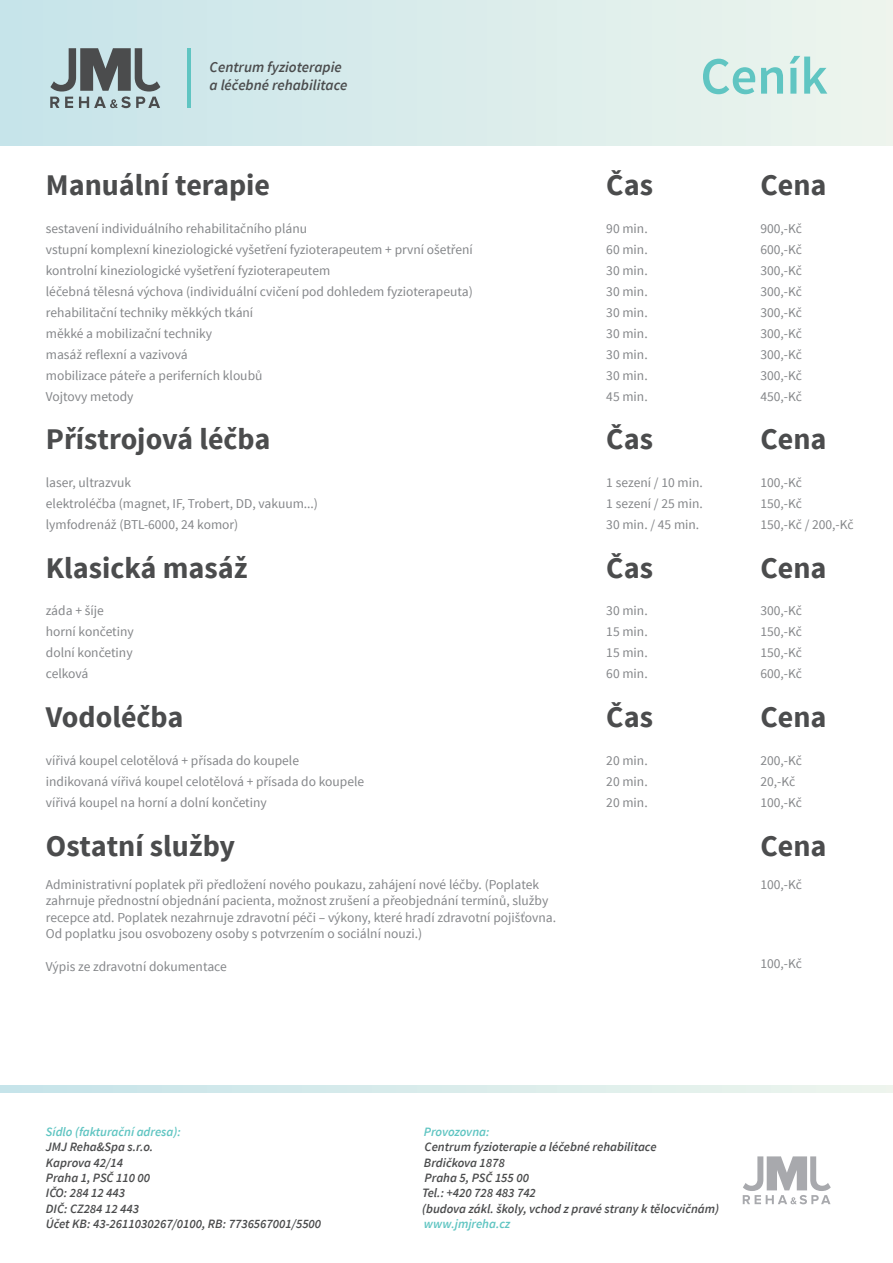
<style>
.page{position:relative;width:893px;height:1263px;background:#fff}
.page>*{position:absolute;margin:0;border:0;box-sizing:border-box;transform-origin:0 0}
.t1{font:600 52.5px "Source Sans Pro";color:#60c5c2}
.t2{font:700 30px "Source Sans Pro";color:#4b4c4d}
.t3{font:italic 600 15px/18px "Source Sans Pro";color:#4b4c4d}
.t4{font:13.5px/21px "Source Sans Pro";color:#848689}
.t5{font:italic 600 12.75px "Source Sans Pro";color:#4b4c4d}
.t6{font:italic 600 12.75px "Source Sans Pro";color:#60c5c2}
</style>
<div class="page">
<div style="left:0;top:0;width:893px;height:145px;background:linear-gradient(to right,#c6e3ea,#eef5ed)"></div>
<svg style="left:50px;top:48px;width:110px;height:60px;background:#8f9ea0"></svg>
<hr style="left:187px;top:48px;width:3px;height:60px;background:#60c5c2">
<svg style="left:0;top:1085px;width:893px;height:8px;background:#d9eceb"></svg>
<svg style="left:743px;top:1156px;width:88px;height:48px"></svg>
<p class="t3" style="left:210px;top:58px;width:139px">Centrum fyzioterapie a léčebné rehabilitace</p>
<h2 class="t2" style="left:46px;top:166px;width:226px">Manuální terapie</h2>
<p class="t4" style="left:46px;top:218px;width:428px">sestavení individuálního rehabilitačního plánu<br>vstupní komplexní kineziologické vyšetření fyzioterapeutem + první ošetření kontrolní kineziologické vyšetření fyzioterapeutem<br>léčebná tělesná výchova (individuální cvičení pod dohledem fyzioterapeuta) rehabilitační techniky měkkých tkání<br>měkké a mobilizační techniky<br>masáž reflexní a vazivová<br>mobilizace páteře a periferních kloubů<br>Vojtovy metody</p>
<h2 class="t2" style="left:46px;top:420px;width:226px">Přístrojová léčba</h2>
<p class="t4" style="left:46px;top:472px;width:274px">laser, ultrazvuk<br>elektroléčba (magnet, IF, Trobert, DD, vakuum...) lymfodrenáž (BTL-6000, 24 komor)</p>
<h2 class="t2" style="left:46px;top:549px;width:203px">Klasická masáž</h2>
<p class="t4" style="left:46px;top:601px;width:89px">záda + šíje horní končetiny dolní končetiny celková</p>
<h2 class="t2" style="left:46px;top:698px;width:139px">Vodoléčba</h2>
<p class="t4" style="left:46px;top:750px;width:320px">vířivá koupel celotělová + přísada do koupele indikovaná vířivá koupel celotělová + přísada do koupele vířivá koupel na horní a dolní končetiny</p>
<h2 class="t2" style="left:46px;top:826px;width:191px">Ostatní služby</h2>
<p class="t4" style="left:46px;top:876px;width:512px;line-height:16.5px">Administrativní poplatek při předložení nového poukazu, zahájení nové léčby. (Poplatek zahrnuje přednostní objednání pacienta, možnost zrušení a přeobjednání termínů, služby recepce atd. Poplatek nezahrnuje zdravotní péči – výkony, které hradí zdravotní pojišťovna.<br>Od poplatku jsou osvobozeny osoby s potvrzením o sociální nouzi.)</p>
<p class="t4" style="left:46px;top:956px;width:182px">Výpis ze zdravotní dokumentace</p>
<h1 class="t1" style="left:700px;top:43px;width:129px">Ceník</h1>
<h2 class="t2" style="left:606px;top:166px;width:48px">Čas</h2>
<p class="t4" style="left:606px;top:218px;width:43px;text-align:justify">90 min.<br>60 min.<br>30 min.<br>30 min.<br>30 min.<br>30 min.<br>30 min.<br>30 min.<br>45 min.</p>
<h2 class="t2" style="left:606px;top:420px;width:48px">Čas</h2>
<p class="t4" style="left:606px;top:472px;width:98px;text-align:justify">1 sezení / 10 min.<br>1 sezení / 25 min.<br>30 min. / 45 min.</p>
<h2 class="t2" style="left:606px;top:549px;width:48px">Čas</h2>
<p class="t4" style="left:606px;top:601px;width:43px;text-align:justify">30 min.<br>15 min.<br>15 min.<br>60 min.</p>
<h2 class="t2" style="left:606px;top:698px;width:48px">Čas</h2>
<p class="t4" style="left:606px;top:750px;width:43px;text-align:justify">20 min.<br>20 min.<br>20 min.</p>
<h2 class="t2" style="left:760px;top:166px;width:68px">Cena</h2>
<p class="t4" style="left:760px;top:218px;width:43px;text-align:justify">900,-Kč 600,-Kč 300,-Kč 300,-Kč 300,-Kč 300,-Kč 300,-Kč 300,-Kč 450,-Kč</p>
<h2 class="t2" style="left:760px;top:420px;width:68px">Cena</h2>
<p class="t4" style="left:760px;top:472px;width:95px">100,-Kč<br>150,-Kč<br>150,-Kč / 200,-Kč</p>
<h2 class="t2" style="left:760px;top:549px;width:68px">Cena</h2>
<p class="t4" style="left:760px;top:601px;width:43px;text-align:justify">300,-Kč 150,-Kč 150,-Kč 600,-Kč</p>
<h2 class="t2" style="left:760px;top:698px;width:68px">Cena</h2>
<p class="t4" style="left:760px;top:750px;width:43px">200,-Kč<br>20,-Kč<br>100,-Kč</p>
<h2 class="t2" style="left:760px;top:826px;width:68px">Cena</h2>
<p class="t4" style="left:760px;top:874px;width:43px">100,-Kč</p>
<p class="t4" style="left:760px;top:953px;width:43px">100,-Kč</p>
<p class="t6" style="left:46px;top:1124px;width:136px">Sídlo (fakturační adresa):</p>
<p class="t6" style="left:424px;top:1124px;width:67px">Provozovna:</p>
<p class="t5" style="left:46px;top:1139px;width:109px">JMJ Reha&amp;Spa s.r.o.</p>
<p class="t5" style="left:425px;top:1139px;width:233px">Centrum fyzioterapie a léčebné rehabilitace</p>
<p class="t5" style="left:46px;top:1154px;width:79px">Kaprova 42/14</p>
<p class="t5" style="left:424px;top:1154px;width:82px">Brdičkova 1878</p>
<p class="t5" style="left:46px;top:1170px;width:106px">Praha 1, PSČ 110 00</p>
<p class="t5" style="left:425px;top:1170px;width:106px">Praha 5, PSČ 155 00</p>
<p class="t5" style="left:46px;top:1185px;width:81px">IČO: 284 12 443</p>
<p class="t5" style="left:422px;top:1185px;width:115px">Tel.: +420 728 483 742</p>
<p class="t5" style="left:46px;top:1200px;width:95px">DIČ: CZ284 12 443</p>
<p class="t5" style="left:422px;top:1200px;width:299px">(budova zákl. školy, vchod z pravé strany k tělocvičnám)</p>
<p class="t5" style="left:46px;top:1216px;width:277px">Účet KB: 43-2611030267/0100, RB: 7736567001/5500</p>
<p class="t6" style="left:424px;top:1216px;width:88px">www.jmjreha.cz</p>
</div>
